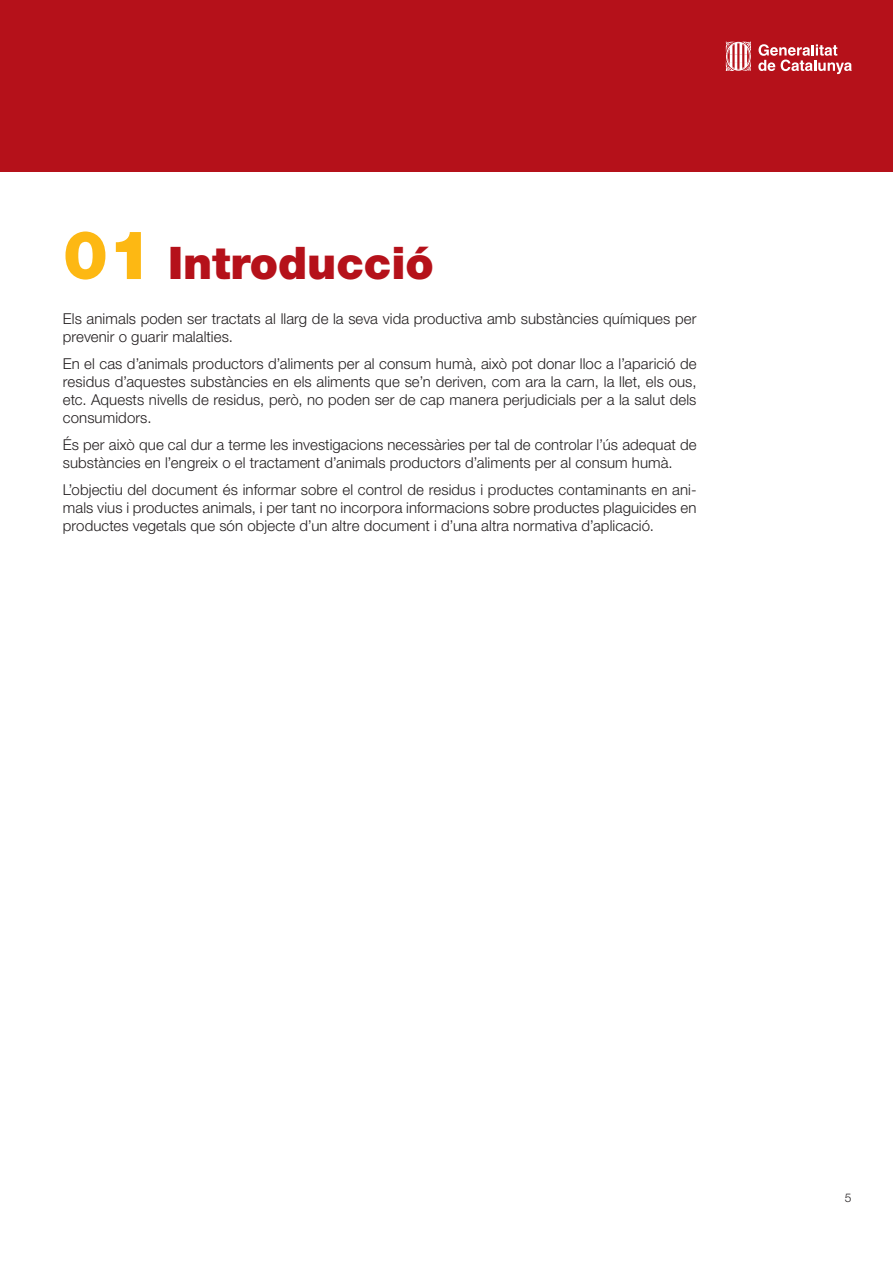
<style>
.page{position:relative;width:893px;height:1263px;background:#fff}
.page>*{position:absolute;margin:0;border:0;box-sizing:border-box;transform-origin:0 0}
.t1{font:900 45px "Helvetica Neue";color:#b5111a}
.t2{font:300 15px/18px "Helvetica Neue";letter-spacing:.005em;color:#231f20}
.t3{font:300 12px "Helvetica Neue";color:#231f20}
.s1{font-size:67.5px;color:#fdb813}
</style>
<div class="page">
<div style="left:0;top:0;width:893px;height:172px;background:#b5111a"></div>
<svg style="left:758px;top:44px;width:94px;height:30px"></svg>
<svg style="left:726px;top:41px;width:25px;height:30px"></svg>
<p class="t1" style="left:63px;top:247px;width:373px"><span class="s1">01</span> Introducció</p>
<p class="t2" style="left:63px;top:311px;width:635px">Els animals poden ser tractats al llarg de la seva vida productiva amb substàncies químiques per prevenir o guarir malalties.</p>
<p class="t2" style="left:63px;top:356px;width:635px;text-align:justify">En el cas d’animals productors d’aliments per al consum humà, això pot donar lloc a l’aparició de residus d’aquestes substàncies en els aliments que se’n deriven, com ara la carn, la llet, els ous, etc. Aquests nivells de residus, però, no poden ser de cap manera perjudicials per a la salut dels consumidors.</p>
<p class="t2" style="left:63px;top:437px;width:635px">És per això que cal dur a terme les investigacions necessàries per tal de controlar l’ús adequat de substàncies en l’engreix o el tractament d’animals productors d’aliments per al consum humà.</p>
<p class="t2" style="left:63px;top:482px;width:635px;text-align:justify">L’objectiu del document és informar sobre el control de residus i productes contaminants en ani&shy;mals vius i productes animals, i per tant no incorpora informacions sobre productes plaguicides en productes vegetals que són objecte d’un altre document i d’una altra normativa d’aplicació.</p>
<p class="t3" style="left:845px;top:1194px;width:8px">5</p>
</div>
